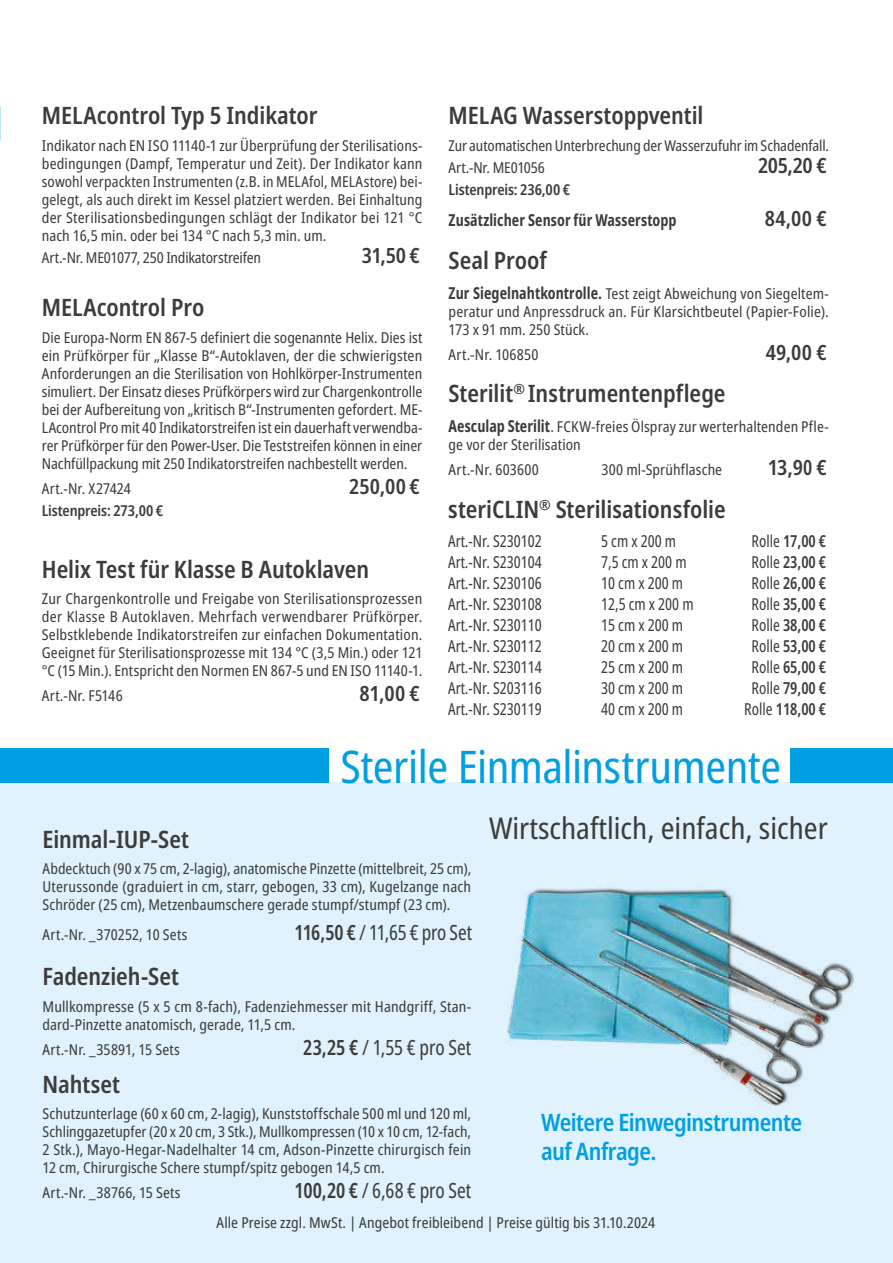
<style>
.page{position:relative;width:893px;height:1263px;background:#fff}
.page>*{position:absolute;margin:0;border:0;box-sizing:border-box;transform-origin:0 0}
.t1{font:condensed 45px "Noto Sans";letter-spacing:-.01em;color:#009fe3}
.t2{font:condensed 30px "Noto Sans";color:#3c3c3b}
.t3{font:600 condensed 24px "Noto Sans";color:#3c3c3b}
.t4{font:600 condensed 24px/28.8px "Noto Sans";letter-spacing:-.02em;color:#009fe3}
.t5{font:600 condensed 21px "Noto Sans";color:#3c3c3b}
.t6{font:condensed 21px "Noto Sans";letter-spacing:-.005em;color:#3c3c3b;scale:.9 1}
.t7{font:condensed 21px "Noto Sans";letter-spacing:-.005em;color:#3c3c3b;scale:.89 1}
.t8{font:condensed 16.5px "Noto Sans";color:#3c3c3b;scale:.9 1}
.t9{font:600 condensed 16.5px "Noto Sans";color:#3c3c3b;scale:.9 1}
.t10{font:700 condensed 16.5px "Noto Sans";letter-spacing:.005em;color:#3c3c3b;scale:.9 1}
.t11{font:condensed 15px/18px "Noto Sans";letter-spacing:.005em;color:#3c3c3b;text-align:justify}
.t12{font:600 condensed 15px "Noto Sans";letter-spacing:-.01em;color:#3c3c3b}
.t13{font:condensed 15px "Noto Sans";letter-spacing:-.015em;color:#3c3c3b}
.s1{font-weight:700;font-size:16.5px}
.s2{font-weight:400}
.s3{font-weight:600}
</style>
<div class="page">
<div style="left:0;top:783px;width:893px;height:480px;background:#dff2fd"></div>
<div style="left:0;top:748px;width:329px;height:34px;background:#009fe3"></div>
<div style="left:791px;top:748px;width:102px;height:34px;background:#009fe3"></div>
<img style="left:506px;top:888px;width:348px;height:218px">
<h3 class="t3" style="left:42px;top:98px;width:277px">MELAcontrol Typ 5 Indikator</h3>
<p class="t11" style="left:42px;top:137px;width:382px">Indikator nach EN ISO 11140-1 zur Überprüfung der Sterilisations&shy;bedingungen (Dampf, Temperatur und Zeit). Der Indikator kann sowohl verpackten Instrumenten (z.B. in MELAfol, MELAstore) bei&shy;gelegt, als auch direkt im Kessel platziert werden. Bei Einhaltung der Sterilisationsbedingungen schlägt der Indikator bei 121 °C nach 16,5 min. oder bei 134 °C nach 5,3 min. um.</p>
<p class="t13" style="left:42px;top:247px;width:221px">Art.-Nr. ME01077, 250 Indikatorstreifen</p>
<h3 class="t5" style="left:362px;top:240px;width:60px">31,50 €</h3>
<h3 class="t3" style="left:42px;top:291px;width:164px">MELAcontrol Pro</h3>
<p class="t11" style="left:42px;top:329px;width:382px">Die Europa-Norm EN 867-5 definiert die sogenannte Helix. Dies ist ein Prüfkörper für „Klasse B“-Autoklaven, der die schwierigsten Anforderungen an die Sterilisation von Hohlkörper-Instrumenten simuliert. Der Einsatz dieses Prüfkörpers wird zur Chargenkontrolle bei der Aufbereitung von „kritisch B“-Instrumenten gefordert. ME-LAcontrol Pro mit 40 Indikatorstreifen ist ein dauerhaft verwendba&shy;rer Prüfkörper für den Power-User. Die Teststreifen können in einer Nachfüllpackung mit 250 Indikatorstreifen nachbestellt werden.</p>
<p class="t11" style="left:42px;top:480px;width:91px">Art.-Nr. X27424</p>
<h3 class="t5" style="left:349px;top:472px;width:72px">250,00 €</h3>
<p class="t12" style="left:42px;top:500px;width:123px">Listenpreis: 273,00 €</p>
<h3 class="t3" style="left:42px;top:552px;width:329px">Helix Test für Klasse B Autoklaven</h3>
<p class="t11" style="left:42px;top:590px;width:382px">Zur Chargenkontrolle und Freigabe von Sterilisationsprozessen der Klasse B Autoklaven. Mehrfach verwendbarer Prüfkörper.<br>Selbstklebende Indikatorstreifen zur einfachen Dokumentation.<br>Geeignet für Sterilisationsprozesse mit 134 °C (3,5 Min.) oder 121 °C (15 Min.). Entspricht den Normen EN 867-5 und EN ISO 11140-1.</p>
<p class="t11" style="left:42px;top:687px;width:83px">Art.-Nr. F5146</p>
<h3 class="t5" style="left:359px;top:679px;width:62px">81,00 €</h3>
<h3 class="t3" style="left:449px;top:98px;width:256px">MELAG Wasserstoppventil</h3>
<p class="t11" style="left:449px;top:134px;width:382px;line-height:22.2px">Zur automatischen Unterbrechung der Wasserzufuhr im Schadenfall.<br>Art.-Nr. ME01056</p>
<h3 class="t5" style="left:758px;top:150px;width:70px">205,20 €</h3>
<p class="t12" style="left:449px;top:179px;width:123px">Listenpreis: 236,00 €</p>
<p class="t10" style="left:449px;top:208px;width:255px">Zusätzlicher Sensor für Wasserstopp</p>
<h3 class="t5" style="left:765px;top:204px;width:63px">84,00 €</h3>
<h3 class="t3" style="left:449px;top:243px;width:100px">Seal Proof</h3>
<p class="t11" style="left:449px;top:285px;width:382px"><span class="s1">Zur Siegelnahtkontrolle.</span> Test zeigt Abweichung von Siegeltem&shy;peratur und Anpressdruck an. Für Klarsichtbeutel (Papier-Folie).<br>173 x 91 mm. 250 Stück.</p>
<p class="t11" style="left:449px;top:346px;width:91px">Art.-Nr. 106850</p>
<h3 class="t5" style="left:766px;top:337px;width:62px">49,00 €</h3>
<h3 class="t3" style="left:449px;top:377px;width:278px">Sterilit<sup>®</sup> Instrumentenpflege</h3>
<p class="t11" style="left:449px;top:418px;width:382px"><span class="s1">Aesculap Sterilit</span>. FCKW-freies Ölspray zur werterhaltenden Pfle&shy;ge vor der Sterilisation</p>
<p class="t11" style="left:449px;top:461px;width:92px">Art.-Nr. 603600</p>
<p class="t11" style="left:601px;top:461px;width:122px">300 ml-Sprühflasche</p>
<h3 class="t5" style="left:768px;top:453px;width:60px">13,90 €</h3>
<h3 class="t3" style="left:448px;top:492px;width:279px">steriCLIN<sup>®</sup> Sterilisationsfolie</h3>
<p class="t8" style="left:448px;top:530px;width:106px">Art.-Nr. S230102</p>
<p class="t8" style="left:601px;top:530px;width:85px">5 cm x 200 m</p>
<p class="t9" style="left:752px;top:530px;width:84px"><span class="s2">Rolle</span> 17,00 €</p>
<p class="t8" style="left:448px;top:551px;width:106px">Art.-Nr. S230104</p>
<p class="t8" style="left:601px;top:551px;width:96px">7,5 cm x 200 m</p>
<p class="t9" style="left:752px;top:551px;width:84px"><span class="s2">Rolle</span> 23,00 €</p>
<p class="t8" style="left:448px;top:572px;width:106px">Art.-Nr. S230106</p>
<p class="t8" style="left:601px;top:572px;width:92px">10 cm x 200 m</p>
<p class="t9" style="left:752px;top:572px;width:84px"><span class="s2">Rolle</span> 26,00 €</p>
<p class="t8" style="left:448px;top:593px;width:106px">Art.-Nr. S230108</p>
<p class="t8" style="left:601px;top:593px;width:104px">12,5 cm x 200 m</p>
<p class="t9" style="left:752px;top:593px;width:84px"><span class="s2">Rolle</span> 35,00 €</p>
<p class="t8" style="left:448px;top:614px;width:106px">Art.-Nr. S230110</p>
<p class="t8" style="left:601px;top:614px;width:92px">15 cm x 200 m</p>
<p class="t9" style="left:752px;top:614px;width:84px"><span class="s2">Rolle</span> 38,00 €</p>
<p class="t8" style="left:448px;top:635px;width:106px">Art.-Nr. S230112</p>
<p class="t8" style="left:601px;top:635px;width:92px">20 cm x 200 m</p>
<p class="t9" style="left:752px;top:635px;width:84px"><span class="s2">Rolle</span> 53,00 €</p>
<p class="t8" style="left:448px;top:656px;width:106px">Art.-Nr. S230114</p>
<p class="t8" style="left:601px;top:656px;width:92px">25 cm x 200 m</p>
<p class="t9" style="left:752px;top:656px;width:84px"><span class="s2">Rolle</span> 65,00 €</p>
<p class="t8" style="left:448px;top:677px;width:106px">Art.-Nr. S203116</p>
<p class="t8" style="left:601px;top:677px;width:92px">30 cm x 200 m</p>
<p class="t9" style="left:752px;top:677px;width:84px"><span class="s2">Rolle</span> 79,00 €</p>
<p class="t8" style="left:448px;top:698px;width:106px">Art.-Nr. S230119</p>
<p class="t8" style="left:601px;top:698px;width:92px">40 cm x 200 m</p>
<p class="t9" style="left:744px;top:698px;width:92px"><span class="s2">Rolle</span> 118,00 €</p>
<h1 class="t1" style="left:341px;top:735px;width:442px">Sterile Einmalinstrumente</h1>
<h2 class="t2" style="left:489px;top:807px;width:340px">Wirtschaftlich, einfach, sicher</h2>
<h3 class="t3" style="left:43px;top:822px;width:148px">Einmal-IUP-Set</h3>
<p class="t11" style="left:43px;top:860px;width:430px">Abdecktuch (90 x 75 cm, 2-lagig), anatomische Pinzette (mittelbreit, 25 cm), Uterussonde (graduiert in cm, starr, gebogen, 33 cm), Kugelzange nach Schröder (25 cm), Metzenbaumschere gerade stumpf/stumpf (23 cm).</p>
<p class="t11" style="left:43px;top:925px;width:146px">Art.-Nr. _370252, 10 Sets</p>
<h3 class="t7" style="left:295px;top:917px;width:201px"><span class="s3">116,50 €</span> / 11,65 € pro Set</h3>
<h3 class="t3" style="left:43px;top:960px;width:138px">Fadenzieh-Set</h3>
<p class="t11" style="left:43px;top:998px;width:430px">Mullkompresse (5 x 5 cm 8-fach), Fadenziehmesser mit Handgriff, Stan&shy;dard-Pinzette anatomisch, gerade, 11,5 cm.</p>
<p class="t11" style="left:43px;top:1041px;width:139px">Art.-Nr. _35891, 15 Sets</p>
<h3 class="t6" style="left:303px;top:1033px;width:188px"><span class="s3">23,25 €</span> / 1,55 € pro Set</h3>
<h3 class="t3" style="left:43px;top:1067px;width:79px">Nahtset</h3>
<p class="t11" style="left:43px;top:1105px;width:430px">Schutzunterlage (60 x 60 cm, 2-lagig), Kunststoffschale 500 ml und 120 ml, Schlinggazetupfer (20 x 20 cm, 3 Stk.), Mullkompressen (10 x 10 cm, 12-fach, 2 Stk.), Mayo-Hegar-Nadelhalter 14 cm, Adson-Pinzette chirurgisch fein 12 cm, Chirurgische Schere stumpf/spitz gebogen 14,5 cm.</p>
<p class="t11" style="left:43px;top:1184px;width:140px">Art.-Nr. _38766, 15 Sets</p>
<h3 class="t6" style="left:295px;top:1176px;width:198px"><span class="s3">100,20 €</span> / 6,68 € pro Set</h3>
<h3 class="t4" style="left:541px;top:1108px;width:262px">Weitere Einweginstrumente auf Anfrage.</h3>
<p class="t11" style="left:217px;top:1214px;width:440px">Alle Preise zzgl. MwSt. | Angebot freibleibend | Preise gültig bis 31.10.2024</p>
</div>
